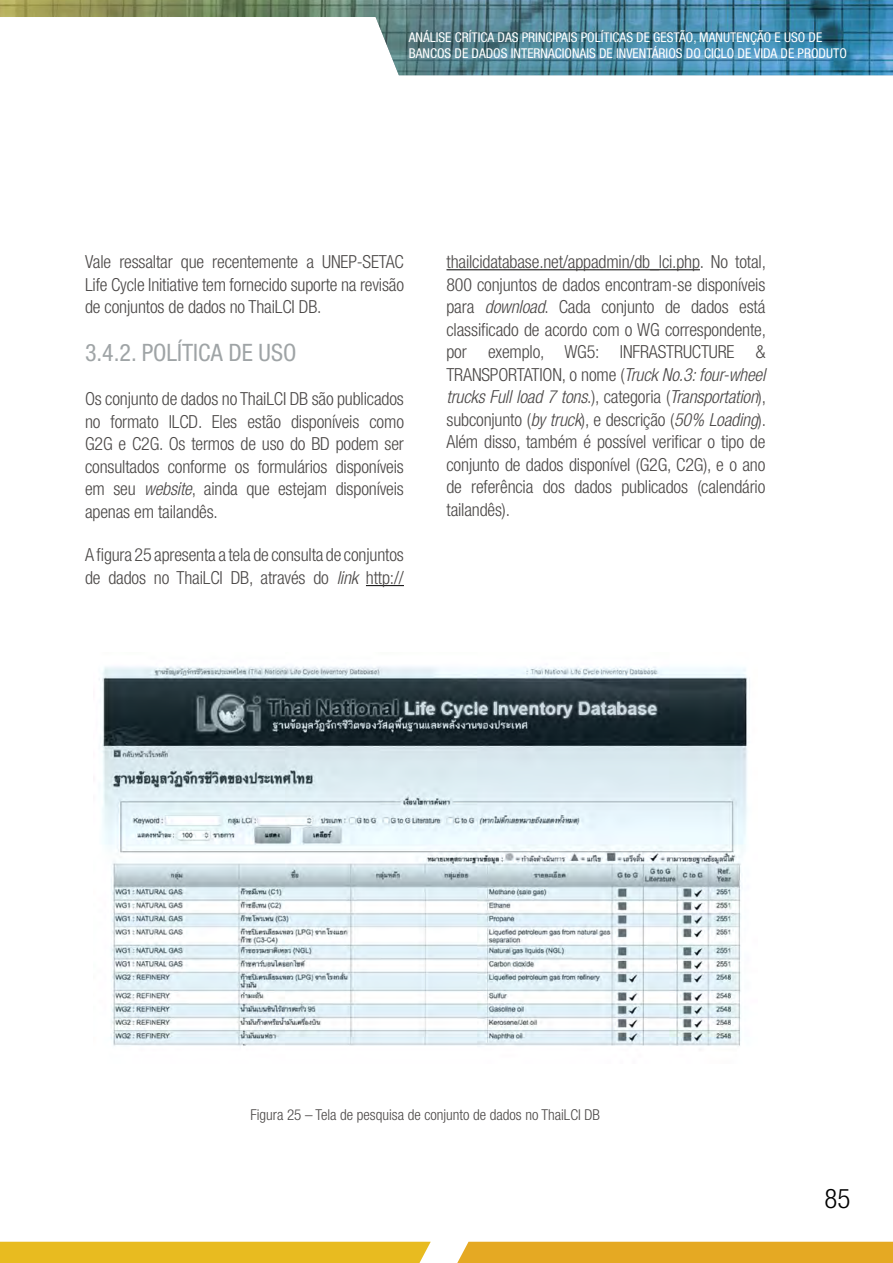
<style>
.page{position:relative;width:893px;height:1263px;background:#fff}
.page>*{position:absolute;margin:0;border:0;box-sizing:border-box;transform-origin:0 0}
.t1{font:300 condensed 27px "Helvetica Neue LT Std";color:#000}
.t2{font:condensed 24px "Helvetica Neue LT Std";color:#9fa4a6}
.t3{font:300 condensed 18px/22.5px "Helvetica Neue LT Std";letter-spacing:-.01em;color:#4b4847;text-align:justify}
.t4{font:300 condensed 15px "Helvetica Neue LT Std";color:#4b4847}
.t5{font:condensed 13.5px/16.2px "Helvetica Neue LT Std";color:#fff}
.s1{font-style:italic}
</style>
<div class="page">
<img style="left:0;top:0;width:893px;height:75px">
<div style="left:457px;top:1242px;width:436px;height:21px;background:#e5a923"></div>
<div style="left:0;top:1242px;width:431px;height:21px;background:#e8bb20"></div>
<hr style="left:366px;top:585px;width:38px;height:1px;background:#000">
<hr style="left:446px;top:269px;width:254px;height:1px;background:#000">
<img style="left:99px;top:666px;width:649px;height:380px">
<p class="t5" style="left:409px;top:29px;width:440px">ANÁLISE CRÍTICA DAS PRINCIPAIS POLÍTICAS DE GESTÃO, MANUTENÇÃO E USO DE<br>BANCOS DE DADOS INTERNACIONAIS DE INVENTÁRIOS DO CICLO DE VIDA DE PRODUTO</p>
<p class="t3" style="left:85px;top:250px;width:320px">Vale ressaltar que recentemente a UNEP-SETAC Life Cycle Initiative tem fornecido suporte na revisão de conjuntos de dados no ThaiLCI DB.</p>
<h2 class="t2" style="left:85px;top:339px;width:213px">3.4.2. POLÍTICA DE USO</h2>
<p class="t3" style="left:85px;top:387px;width:320px">Os conjunto de dados no ThaiLCI DB são publicados no formato ILCD. Eles estão disponíveis como G2G e C2G. Os termos de uso do BD podem ser consultados conforme os formulários disponíveis em seu <span class="s1">website</span>, ainda que estejam disponíveis apenas em tailandês.</p>
<p class="t3" style="left:85px;top:543px;width:320px">A figura 25 apresenta a tela de consulta de conjuntos de dados no ThaiLCI DB, através do <span class="s1">link</span> http://</p>
<p class="t3" style="left:446px;top:250px;width:321px">thailcidatabase.net/appadmin/db_lci.php. No total, 800 conjuntos de dados encontram-se disponíveis para <span class="s1">download</span>. Cada conjunto de dados está classificado de acordo com o WG correspondente, por exemplo, WG5: INFRASTRUCTURE &amp; TRANSPORTATION, o nome (<span class="s1">Truck No.3: four-wheel trucks Full load 7 tons</span>.), categoria (<span class="s1">Transportation</span>), subconjunto (<span class="s1">by truck</span>), e descrição (<span class="s1">50% Loading</span>).<br>Além disso, também é possível verificar o tipo de conjunto de dados disponível (G2G, C2G), e o ano de referência dos dados publicados (calendário tailandês).</p>
<p class="t4" style="left:250px;top:1106px;width:351px">Figura 25 – Tela de pesquisa de conjunto de dados no ThaiLCI DB</p>
<h1 class="t1" style="left:824px;top:1182px;width:27px">85</h1>
</div>
